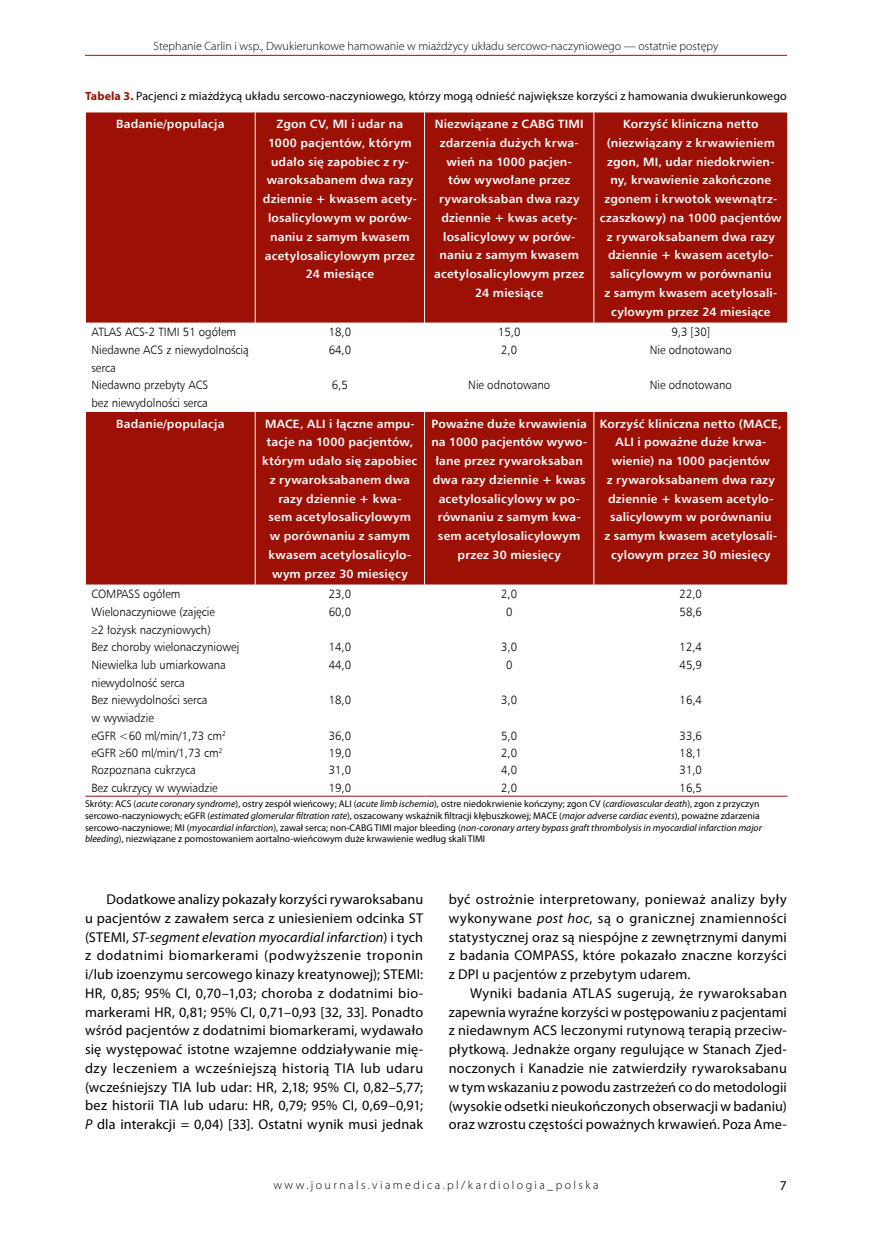
<style>
.page{position:relative;width:872px;height:1234px;background:#fff}
.page>*{position:absolute;margin:0;border:0;box-sizing:border-box;transform-origin:0 0}
.t1{font:14.25px/18.8px "Myriad Pro";letter-spacing:.015em;color:#000;text-align:justify}
.t2{font:13.5px "Myriad Pro";color:#000}
.t3{font:700 12px/18.8px "Humnst 777 EU";letter-spacing:.015em;color:#fff;text-align:center}
.t4{font:12px/18px "Humnst 777 Lt EU";color:#000;scale:.95 1}
.t5{font:12px "Myriad Pro";letter-spacing:.01em;color:#000}
.t6{font:300 12px "Myriad Pro";color:#000}
.t7{font:300 12px "Myriad Pro";letter-spacing:.2em;color:#000}
.t8{font:9.75px/11.7px "Myriad Pro";color:#000}
.s1{font-weight:700;color:#9c1006}
.s2{font-style:italic}
</style>
<div class="page">
<hr style="left:85px;top:55px;width:702px;height:1px;background:#9c1006">
<svg style="left:86px;top:113px;width:701px;height:471px;fill:#9c1006"></svg>
<hr style="left:255px;top:112px;width:1px;height:210px;background:#fff">
<hr style="left:424px;top:112px;width:1px;height:210px;background:#fff">
<hr style="left:593px;top:112px;width:1px;height:210px;background:#fff">
<hr style="left:255px;top:412px;width:1px;height:172px;background:#fff">
<hr style="left:424px;top:412px;width:1px;height:172px;background:#fff">
<hr style="left:593px;top:412px;width:1px;height:172px;background:#fff">
<hr style="left:85px;top:795px;width:170px;height:1px;background:#9c1006">
<hr style="left:255px;top:795px;width:169px;height:1px;background:#9c1006">
<hr style="left:424px;top:795px;width:170px;height:1px;background:#9c1006">
<hr style="left:594px;top:795px;width:193px;height:1px;background:#9c1006">
<hr style="left:85px;top:322px;width:170px;height:1px;background:#fff">
<hr style="left:255px;top:322px;width:169px;height:1px;background:#fff">
<hr style="left:424px;top:322px;width:170px;height:1px;background:#fff">
<hr style="left:594px;top:322px;width:194px;height:1px;background:#fff">
<hr style="left:85px;top:411px;width:170px;height:1px;background:#fff">
<hr style="left:255px;top:411px;width:169px;height:1px;background:#fff">
<hr style="left:424px;top:411px;width:170px;height:1px;background:#fff">
<hr style="left:594px;top:411px;width:194px;height:1px;background:#fff">
<p class="t6" style="left:154px;top:39px;width:566px">Stephanie Carlin i wsp., Dwukierunkowe hamowanie w miażdżycy układu sercowo-naczyniowego — ostatnie postępy</p>
<p class="t5" style="left:85px;top:89px;width:703px"><span class="s1">Tabela 3.</span> Pacjenci z miażdżycą układu sercowo-naczyniowego, którzy mogą odnieść największe korzyści z hamowania dwukierunkowego</p>
<p class="t3" style="left:116px;top:114px;width:110px">Badanie/populacja</p>
<p class="t3" style="left:263px;top:114px;width:155px">Zgon CV, MI i udar na<br>1000 pacjentów, którym udało się zapobiec z ry&shy;waroksabanem dwa razy dziennie + kwasem acety&shy;losalicylowym w porów&shy;naniu z samym kwasem acetylosalicylowym przez<br>24 miesiące</p>
<p class="t3" style="left:434px;top:114px;width:152px">Niezwiązane z CABG TIMI zdarzenia dużych krwa&shy;wień na 1000 pacjen&shy;tów wywołane przez rywaroksaban dwa razy dziennie + kwas acety&shy;losalicylowy w porów&shy;naniu z samym kwasem acetylosalicylowym przez<br>24 miesiące</p>
<p class="t3" style="left:600px;top:114px;width:183px">Korzyść kliniczna netto (niezwiązany z krwawieniem zgon, MI, udar niedokrwien&shy;ny, krwawienie zakończone zgonem i krwotok wewnątrz&shy;czaszkowy) na 1000 pacjentów z rywaroksabanem dwa razy dziennie + kwasem acetylo&shy;salicylowym w porównaniu<br>z samym kwasem acetylosali&shy;cylowym przez 24 miesiące</p>
<p class="t4" style="left:91px;top:323px;width:154px">ATLAS ACS-2 TIMI 51 ogółem</p>
<p class="t4" style="left:329px;top:323px;width:25px">18,0</p>
<p class="t4" style="left:498px;top:323px;width:25px">15,0</p>
<p class="t4" style="left:671px;top:323px;width:42px">9,3 [30]</p>
<p class="t4" style="left:91px;top:340px;width:167px">Niedawne ACS z niewydolnością serca</p>
<p class="t4" style="left:329px;top:340px;width:25px">64,0</p>
<p class="t4" style="left:501px;top:340px;width:18px">2,0</p>
<p class="t4" style="left:650px;top:340px;width:88px">Nie odnotowano</p>
<p class="t4" style="left:91px;top:376px;width:124px">Niedawno przebyty ACS bez niewydolności serca</p>
<p class="t4" style="left:332px;top:376px;width:18px">6,5</p>
<p class="t4" style="left:468px;top:376px;width:88px">Nie odnotowano</p>
<p class="t4" style="left:650px;top:376px;width:88px">Nie odnotowano</p>
<p class="t3" style="left:116px;top:414px;width:110px">Badanie/populacja</p>
<p class="t3" style="left:262px;top:414px;width:157px">MACE, ALI i łączne ampu&shy;tacje na 1000 pacjentów, którym udało się zapobiec z rywaroksabanem dwa razy dziennie + kwa-<br>sem acetylosalicylowym w porównaniu z samym kwasem acetylosalicylo&shy;wym przez 30 miesięcy</p>
<p class="t3" style="left:431px;top:414px;width:157px">Poważne duże krwawienia na 1000 pacjentów wywo&shy;łane przez rywaroksaban dwa razy dziennie + kwas acetylosalicylowy w po&shy;równaniu z samym kwa&shy;sem acetylosalicylowym przez 30 miesięcy</p>
<p class="t3" style="left:600px;top:414px;width:183px">Korzyść kliniczna netto (MACE,<br>ALI i poważne duże krwa&shy;wienie) na 1000 pacjentów<br>z rywaroksabanem dwa razy dziennie + kwasem acetylo&shy;salicylowym w porównaniu<br>z samym kwasem acetylosali&shy;cylowym przez 30 miesięcy</p>
<p class="t4" style="left:91px;top:584px;width:95px">COMPASS ogółem</p>
<p class="t4" style="left:329px;top:584px;width:25px">23,0</p>
<p class="t4" style="left:501px;top:584px;width:18px">2,0</p>
<p class="t4" style="left:679px;top:584px;width:25px">22,0</p>
<p class="t4" style="left:91px;top:602px;width:131px">Wielonaczyniowe (zajęcie ≥2 łożysk naczyniowych)</p>
<p class="t4" style="left:329px;top:602px;width:25px">60,0</p>
<p class="t4" style="left:506px;top:602px;width:8px">0</p>
<p class="t4" style="left:679px;top:602px;width:25px">58,6</p>
<p class="t4" style="left:91px;top:637px;width:157px">Bez choroby wielonaczyniowej</p>
<p class="t4" style="left:329px;top:637px;width:25px">14,0</p>
<p class="t4" style="left:501px;top:637px;width:18px">3,0</p>
<p class="t4" style="left:679px;top:637px;width:25px">12,4</p>
<p class="t4" style="left:91px;top:655px;width:143px">Niewielka lub umiarkowana niewydolność serca</p>
<p class="t4" style="left:329px;top:655px;width:25px">44,0</p>
<p class="t4" style="left:506px;top:655px;width:8px">0</p>
<p class="t4" style="left:679px;top:655px;width:25px">45,9</p>
<p class="t4" style="left:91px;top:690px;width:124px">Bez niewydolności serca w wywiadzie</p>
<p class="t4" style="left:329px;top:690px;width:25px">18,0</p>
<p class="t4" style="left:501px;top:690px;width:18px">3,0</p>
<p class="t4" style="left:679px;top:690px;width:25px">16,4</p>
<p class="t4" style="left:91px;top:726px;width:143px">eGFR &lt;60 ml/min/1,73 cm<sup>2</sup></p>
<p class="t4" style="left:329px;top:726px;width:25px">36,0</p>
<p class="t4" style="left:501px;top:726px;width:18px">5,0</p>
<p class="t4" style="left:679px;top:726px;width:25px">33,6</p>
<p class="t4" style="left:91px;top:743px;width:139px">eGFR ≥60 ml/min/1,73 cm<sup>2</sup></p>
<p class="t4" style="left:329px;top:743px;width:25px">19,0</p>
<p class="t4" style="left:501px;top:743px;width:18px">2,0</p>
<p class="t4" style="left:679px;top:743px;width:25px">18,1</p>
<p class="t4" style="left:91px;top:761px;width:111px">Rozpoznana cukrzyca</p>
<p class="t4" style="left:329px;top:761px;width:25px">31,0</p>
<p class="t4" style="left:501px;top:761px;width:18px">4,0</p>
<p class="t4" style="left:679px;top:761px;width:25px">31,0</p>
<p class="t4" style="left:91px;top:778px;width:134px">Bez cukrzycy w wywiadzie</p>
<p class="t4" style="left:329px;top:778px;width:25px">19,0</p>
<p class="t4" style="left:501px;top:778px;width:18px">2,0</p>
<p class="t4" style="left:679px;top:778px;width:25px">16,5</p>
<p class="t8" style="left:85px;top:797px;width:678px">Skróty: ACS (<span class="s2">acute coronary syndrome</span>), ostry zespół wieńcowy; ALI (<span class="s2">acute limb ischemia</span>), ostre niedokrwienie kończyny; zgon CV (<span class="s2">cardiovascular death</span>), zgon z przyczyn sercowo-naczyniowych; eGFR (<span class="s2">estimated glomerular filtration rate</span>), oszacowany wskaźnik filtracji kłębuszkowej; MACE (<span class="s2">major adverse cardiac events</span>), poważne zdarzenia sercowo-naczyniowe; MI (<span class="s2">myocardial infarction</span>), zawał serca; non-CABG TIMI major bleeding (<span class="s2">non-coronary artery bypass graft thrombolysis in myocardial infarction major bleeding</span>), niezwiązane z pomostowaniem aortalno-wieńcowym duże krwawienie według skali TIMI</p>
<p class="t1" style="left:85px;top:889px;width:340px;text-indent:21px">Dodatkowe analizy pokazały korzyści rywaroksabanu u pacjentów z zawałem serca z uniesieniem odcinka ST (STEMI, <span class="s2">ST-segment elevation myocardial infarction</span>) i tych z dodatnimi biomarkerami (podwyższenie troponin i/lub izoenzymu sercowego kinazy kreatynowej); STEMI:<br>HR, 0,85; 95% CI, 0,70–1,03; choroba z dodatnimi bio&shy;markerami HR, 0,81; 95% CI, 0,71–0,93 [32, 33]. Ponadto wśród pacjentów z dodatnimi biomarkerami, wydawało się występować istotne wzajemne oddziaływanie mię&shy;dzy leczeniem a wcześniejszą historią TIA lub udaru (wcześniejszy TIA lub udar: HR, 2,18; 95% CI, 0,82–5,77; bez historii TIA lub udaru: HR, 0,79; 95% CI, 0,69–0,91; <span class="s2">P</span> dla interakcji = 0,04) [33]. Ostatni wynik musi jednak</p>
<p class="t1" style="left:449px;top:889px;width:340px">być ostrożnie interpretowany, ponieważ analizy były wykonywane <span class="s2">post hoc</span>, są o granicznej znamienności statystycznej oraz są niespójne z zewnętrznymi danymi z badania COMPASS, które pokazało znaczne korzyści z DPI u pacjentów z przebytym udarem.</p>
<p class="t1" style="left:449px;top:983px;width:340px;text-indent:21px">Wyniki badania ATLAS sugerują, że rywaroksaban zapewnia wyraźne korzyści w postępowaniu z pacjentami z niedawnym ACS leczonymi rutynową terapią przeciw&shy;płytkową. Jednakże organy regulujące w Stanach Zjed&shy;noczonych i Kanadzie nie zatwierdziły rywaroksabanu w tym wskazaniu z powodu zastrzeżeń co do metodologii (wysokie odsetki nieukończonych obserwacji w badaniu) oraz wzrostu częstości poważnych krwawień. Poza Ame-</p>
<p class="t7" style="left:273px;top:1176px;width:327px">www.journals.viamedica.pl/kardiologia_polska</p>
<p class="t2" style="left:780px;top:1176px;width:8px">7</p>
</div>
